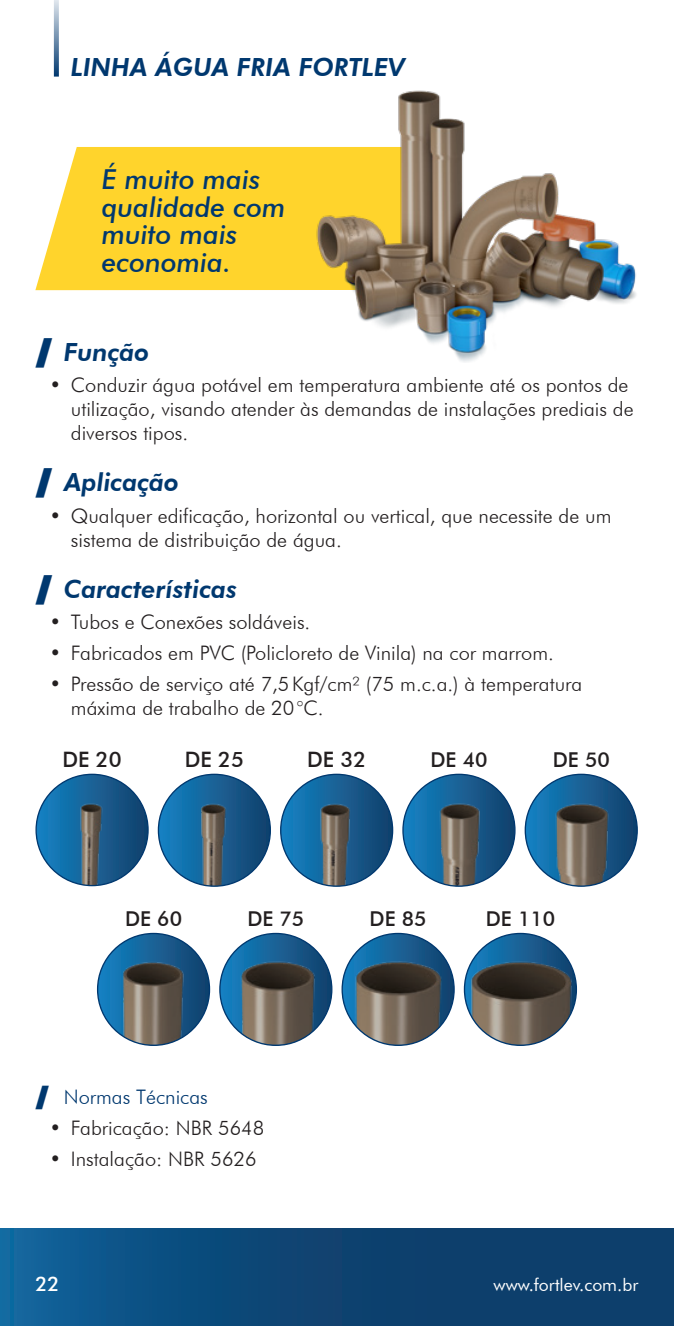
<style>
.page{position:relative;width:674px;height:1326px;background:#fff}
.page>*{position:absolute;margin:0;border:0;box-sizing:border-box;transform-origin:0 0}
.t1{font:italic 500 27.5px/27.5px "Futura BT";color:#00386f}
.t2{font:italic 800 25px "Futura BT";color:#00386f}
.t3{font:500 21.25px "Futura BT";color:#231f20}
.t4{font:500 20.5px "Futura BT";color:#231f20}
.t5{font:300 20px/24px "Futura BT";color:#231f20}
.t6{font:300 20px "Futura BT";color:#00386f}
.t7{font:500 20px "Futura BT";color:#fff}
.t8{font:17.5px "Futura BT";color:#fff}
.s1{font-family:"Marcador";font-weight:400;font-style:normal}
.s2{font-family:"Marcador";font-weight:400}
</style>
<div class="page">
<svg style="left:0;top:1228px;width:673px;height:97px;background:#0d4878"></svg>
<svg style="left:54px;top:0;width:5px;height:77px"></svg>
<svg style="left:35px;top:147px;width:242px;height:143px;background:#ffd73e"></svg>
<img style="left:277px;top:90px;width:359px;height:272px">
<svg style="left:36px;top:774px;width:112px;height:111px;background:#155f94"></svg>
<img style="left:36px;top:800px;width:112px;height:85px">
<svg style="left:158px;top:774px;width:112px;height:112px;background:#165f94"></svg>
<img style="left:158px;top:800px;width:112px;height:85px">
<svg style="left:280px;top:774px;width:112px;height:112px;background:#165f94"></svg>
<img style="left:280px;top:800px;width:112px;height:85px">
<svg style="left:403px;top:774px;width:111px;height:112px;background:#165f94"></svg>
<img style="left:403px;top:800px;width:111px;height:85px">
<svg style="left:525px;top:774px;width:111px;height:112px;background:#165f94"></svg>
<img style="left:526px;top:800px;width:110px;height:85px">
<svg style="left:98px;top:933px;width:111px;height:112px;background:#165f93"></svg>
<img style="left:98px;top:958px;width:111px;height:86px">
<svg style="left:220px;top:933px;width:111px;height:112px;background:#165f94"></svg>
<img style="left:220px;top:958px;width:111px;height:86px">
<svg style="left:342px;top:933px;width:112px;height:112px;background:#165f93"></svg>
<img style="left:342px;top:958px;width:112px;height:86px">
<svg style="left:464px;top:933px;width:112px;height:112px;background:#165e93"></svg>
<img style="left:465px;top:958px;width:110px;height:86px">
<p class="t2" style="left:71px;top:52px;width:335px">LINHA ÁGUA FRIA FORTLEV</p>
<h1 class="t1" style="left:102px;top:165px;width:185px">É muito mais qualidade com muito mais economia.</h1>
<p class="t2" style="left:35px;top:337px;width:115px"><span class="s1">-</span> Função</p>
<p class="t5" style="left:71px;top:373px;width:564px;text-indent:-21px">• Conduzir água potável em temperatura ambiente até os pontos de utilização, visando atender às demandas de instalações prediais de diversos tipos.</p>
<p class="t2" style="left:35px;top:467px;width:145px"><span class="s1">-</span> Aplicação</p>
<p class="t5" style="left:71px;top:503px;width:542px;text-indent:-21px">• Qualquer edificação, horizontal ou vertical, que necessite de um sistema de distribuição de água.</p>
<p class="t2" style="left:35px;top:573px;width:203px"><span class="s1">-</span> Características</p>
<p class="t5" style="left:50px;top:609px;width:262px">• Tubos e Conexões soldáveis.</p>
<p class="t5" style="left:50px;top:640px;width:505px">• Fabricados em PVC (Policloreto de Vinila) na cor marrom.</p>
<p class="t5" style="left:71px;top:671px;width:512px;text-indent:-21px">• Pressão de serviço até 7,5Kgf/cm² (75 m.c.a.) à temperatura máxima de trabalho de 20°C.</p>
<p class="t3" style="left:62px;top:746px;width:61px">DE 20</p>
<p class="t3" style="left:185px;top:746px;width:61px">DE 25</p>
<p class="t3" style="left:307px;top:746px;width:61px">DE 32</p>
<p class="t4" style="left:430px;top:746px;width:58px">DE 40</p>
<p class="t4" style="left:552px;top:746px;width:58px">DE 50</p>
<p class="t4" style="left:125px;top:905px;width:58px">DE 60</p>
<p class="t4" style="left:247px;top:905px;width:58px">DE 75</p>
<p class="t4" style="left:369px;top:905px;width:58px">DE 85</p>
<p class="t4" style="left:485px;top:905px;width:71px">DE 110</p>
<p class="t6" style="left:35px;top:1084px;width:174px"><span class="s2">-</span> Normas Técnicas</p>
<p class="t5" style="left:50px;top:1115px;width:216px">• Fabricação: NBR 5648</p>
<p class="t5" style="left:50px;top:1146px;width:208px">• Instalação: NBR 5626</p>
<p class="t7" style="left:35px;top:1271px;width:26px">22</p>
<p class="t8" style="left:493px;top:1273px;width:146px">www.fortlev.com.br</p>
</div>
